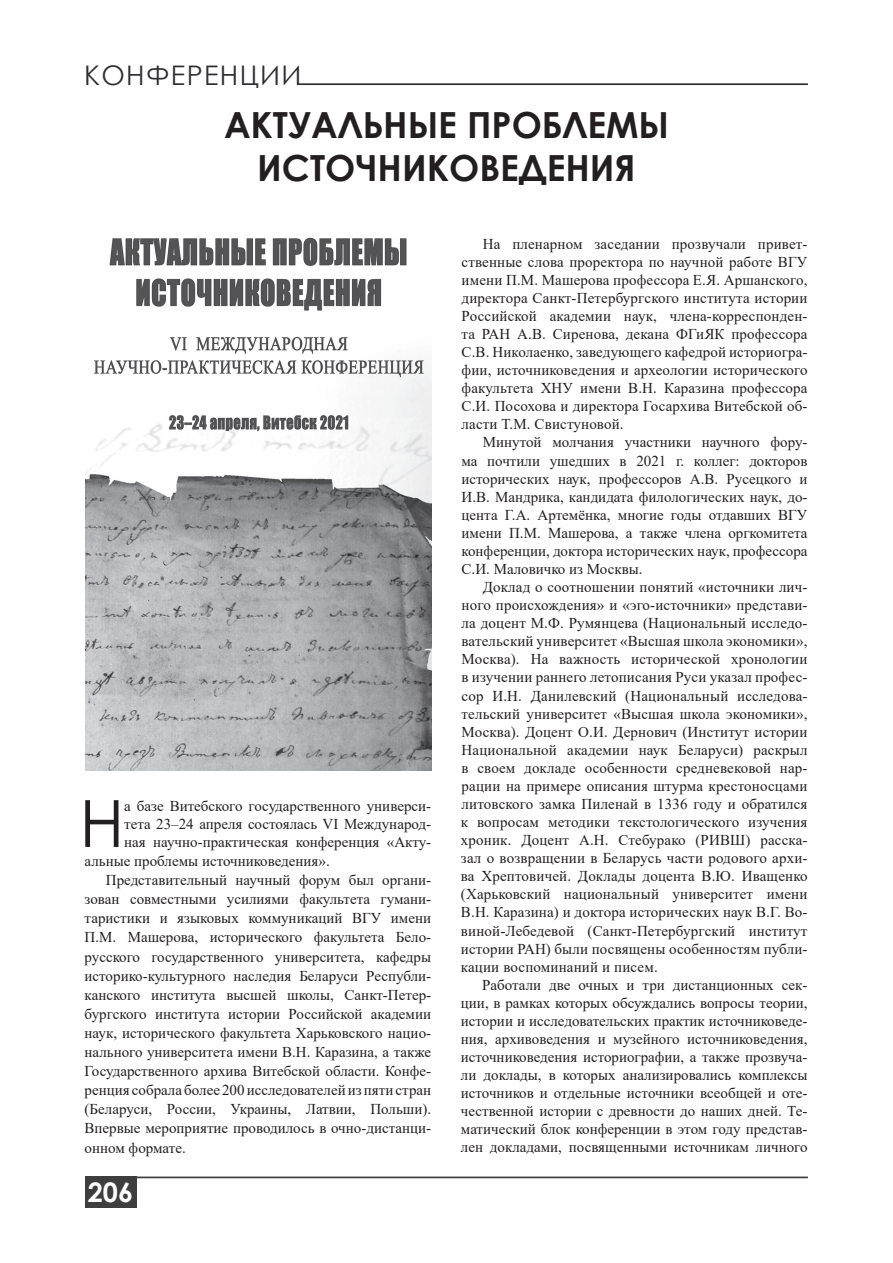
<style>
.page{position:relative;width:893px;height:1263px;background:#fff}
.page>*{position:absolute;margin:0;border:0;box-sizing:border-box;transform-origin:0 0}
.t1{font:65.1px "Century Gothic";color:#231f20}
.t2{font:700 36px/43.2px "Century Gothic";color:#231f20;text-align:center}
.t3{font:27px "Century Gothic";letter-spacing:.05em;color:#2f2f33}
.t4{font:700 27px "Century Gothic";color:#fff}
.t5{font:15px/18px "Times New Roman";color:#231f20;text-align:justify}
</style>
<div class="page">
<hr style="left:85px;top:1176px;width:723px;height:2px;background:#3e3e3f">
<hr style="left:297px;top:83px;width:511px;height:2px;background:#2f2f33">
<div style="left:85px;top:1176px;width:51px;height:32px;background:#3e3e3f"></div>
<img style="left:85px;top:237px;width:347px;height:534px">
<h3 class="t3" style="left:84px;top:56px;width:219px">КОНФЕРЕНЦИИ</h3>
<h2 class="t2" style="left:224px;top:101px;width:446px">АКТУАЛЬНЫЕ ПРОБЛЕМЫ<br>ИСТОЧНИКОВЕДЕНИЯ</h2>
<h1 class="t1" style="left:80px;top:778px;width:46px">Н</h1>
<p class="t5" style="left:124px;top:796px;width:309px">а базе Витебского государственного универси-</p>
<p class="t5" style="left:124px;top:814px;width:309px">тета 23–24 апреля состоялась VI Международ-</p>
<p class="t5" style="left:124px;top:832px;width:309px">ная научно-практическая конференция «Акту-</p>
<p class="t5" style="left:85px;top:851px;width:247px">альные проблемы источниковедения».</p>
<p class="t5" style="left:106px;top:871px;width:327px">Представительный научный форум был органи-</p>
<p class="t5" style="left:85px;top:890px;width:348px">зован совместными усилиями факультета гумани-</p>
<p class="t5" style="left:85px;top:909px;width:348px">таристики и языковых коммуникаций ВГУ имени</p>
<p class="t5" style="left:85px;top:928px;width:348px">П.М. Машерова, исторического факультета Бело-</p>
<p class="t5" style="left:85px;top:947px;width:348px">русского государственного университета, кафедры</p>
<p class="t5" style="left:85px;top:966px;width:348px">историко-культурного наследия Беларуси Республи-</p>
<p class="t5" style="left:85px;top:985px;width:348px">канского института высшей школы, Санкт-Петер-</p>
<p class="t5" style="left:85px;top:1004px;width:348px">бургского института истории Российской академии</p>
<p class="t5" style="left:85px;top:1023px;width:348px">наук, исторического факультета Харьковского нацио-</p>
<p class="t5" style="left:85px;top:1042px;width:348px">нального университета имени В.Н. Каразина, а также</p>
<p class="t5" style="left:85px;top:1061px;width:348px">Государственного архива Витебской области. Конфе-</p>
<p class="t5" style="left:85px;top:1081px;width:348px">ренция собрала более 200 исследователей из пяти стран</p>
<p class="t5" style="left:85px;top:1100px;width:348px">(Беларуси, России, Украины, Латвии, Польши).</p>
<p class="t5" style="left:85px;top:1119px;width:348px">Впервые мероприятие проводилось в очно-дистанци-</p>
<p class="t5" style="left:85px;top:1138px;width:103px">онном формате.</p>
<h3 class="t4" style="left:88px;top:1172px;width:47px">206</h3>
<p class="t5" style="left:462px;top:234px;width:347px;text-indent:21px">На пленарном заседании прозвучали привет&shy;ственные слова проректора по научной работе ВГУ имени П.М. Машерова профессора Е.Я. Аршанского, директора Санкт-Петербургского института истории Российской академии наук, члена-корреспонден&shy;та РАН А.В. Сиренова, декана ФГиЯК профессора С.В. Николаенко, заведующего кафедрой историогра&shy;фии, источниковедения и археологии исторического факультета ХНУ имени В.Н. Каразина профессора С.И. Посохова и директора Госархива Витебской об&shy;ласти Т.М. Свистуновой.</p>
<p class="t5" style="left:462px;top:433px;width:347px;text-indent:21px">Минутой молчания участники научного фору&shy;ма почтили ушедших в 2021 г. коллег: докторов исторических наук, профессоров А.В. Русецкого и И.В. Мандрика, кандидата филологических наук, до&shy;цента Г.А. Артемёнка, многие годы отдавших ВГУ имени П.М. Машерова, а также члена оргкомитета конференции, доктора исторических наук, профессора С.И. Маловичко из Москвы.</p>
<p class="t5" style="left:461px;top:578px;width:348px;text-indent:22px">Доклад о соотношении понятий «источники лич&shy;ного происхождения» и «эго-источники» представи&shy;ла доцент М.Ф. Румянцева (Национальный исследо&shy;вательский университет «Высшая школа экономики», Москва). На важность исторической хронологии в изучении раннего летописания Руси указал профес&shy;сор И.Н. Данилевский (Национальный исследова&shy;тельский университет «Высшая школа экономики», Москва). Доцент О.И. Дернович (Институт истории Национальной академии наук Беларуси) раскрыл в своем докладе особенности средневековой нар&shy;рации на примере описания штурма крестоносцами литовского замка Пиленай в 1336 году и обратился к вопросам методики текстологического изучения хроник. Доцент А.Н. Стебурако (РИВШ) расска&shy;зал о возвращении в Беларусь части родового архи&shy;ва Хрептовичей. Доклады доцента В.Ю. Иващенко (Харьковский национальный университет имени В.Н. Каразина) и доктора исторических наук В.Г. Во&shy;виной-Лебедевой (Санкт-Петербургский институт истории РАН) были посвящены особенностям публи&shy;кации воспоминаний и писем.</p>
<p class="t5" style="left:461px;top:975px;width:348px;text-indent:21px">Работали две очных и три дистанционных сек&shy;ции, в рамках которых обсуждались вопросы теории, истории и исследовательских практик источниковеде&shy;ния, архивоведения и музейного источниковедения, источниковедения историографии, а также прозвуча&shy;ли доклады, в которых анализировались комплексы источников и отдельные источники всеобщей и оте&shy;чественной истории с древности до наших дней. Те&shy;матический блок конференции в этом году представ&shy;лен докладами, посвященными источникам личного</p>
</div>
